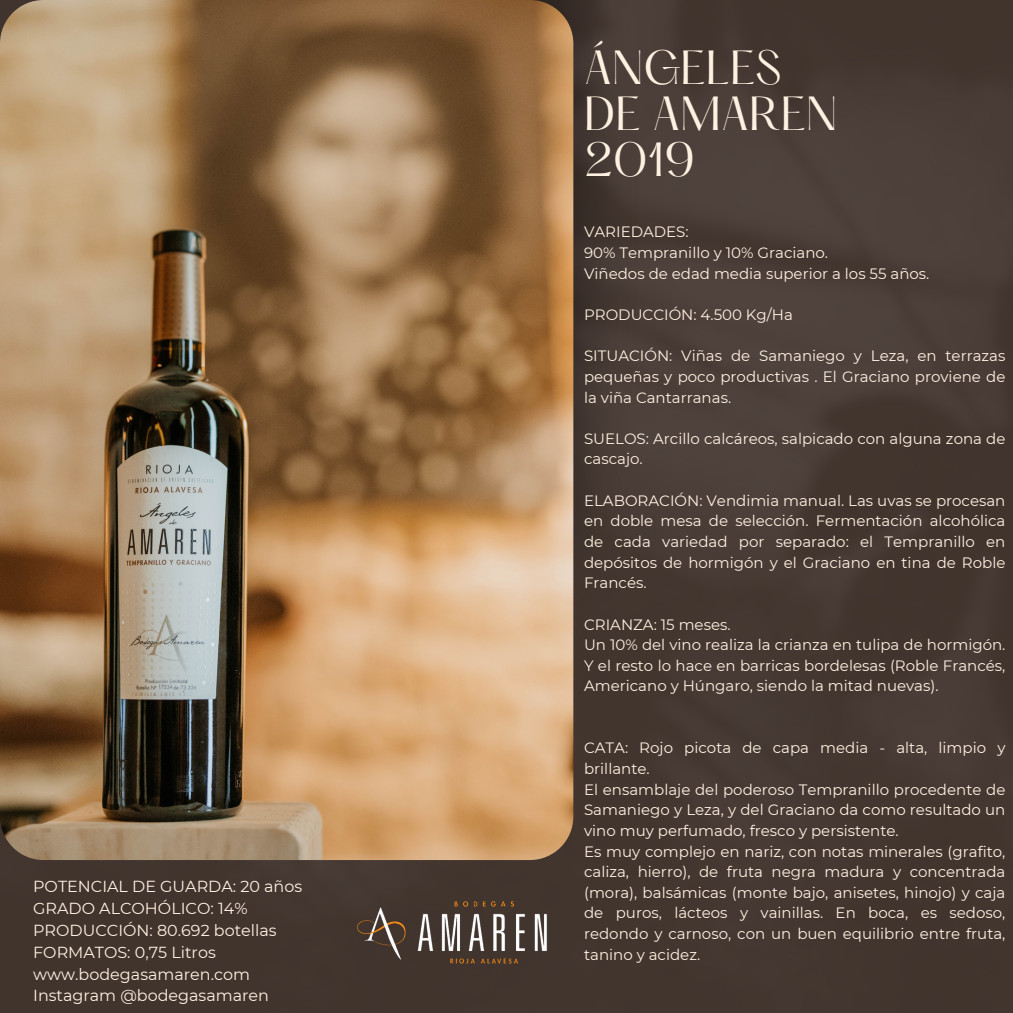
<style>
.page{position:relative;width:1013px;height:1013px;background:#fff}
.page>*{position:absolute;margin:0;border:0;box-sizing:border-box;transform-origin:0 0}
.t1{font:41.88px/46.2px "Hatton";color:#fff1e1}
.t2{font:16px "Montserrat";color:#fff1e1}
.t3{font:15px/20.6px "Montserrat";color:#fff1e1;text-align:justify}
</style>
<div class="page">
<img style="left:0;top:0;width:1012px;height:1012px">
<img style="left:536px;top:0;width:100px;height:626px">
<div style="left:573px;top:551px;width:19px;height:213px;background:#41352e"></div>
<img style="left:0;top:0;width:573px;height:860px;border-radius:44px">
<img style="left:339px;top:878px;width:234px;height:107px">
<p class="t2" style="left:33px;top:876px;width:270px">POTENCIAL DE GUARDA: 20 años</p>
<p class="t2" style="left:33px;top:898px;width:216px">GRADO ALCOHÓLICO: 14%</p>
<p class="t2" style="left:33px;top:920px;width:245px">PRODUCCIÓN: 80.692 botellas</p>
<p class="t2" style="left:33px;top:942px;width:184px">FORMATOS: 0,75 Litros</p>
<p class="t2" style="left:33px;top:964px;width:218px">www.bodegasamaren.com</p>
<p class="t2" style="left:33px;top:986px;width:237px">Instagram @bodegasamaren</p>
<p class="t1" style="left:584px;top:49px;width:254px">ÁNGELES<br>DE AMAREN<br>2019</p>
<p class="t3" style="left:584px;top:222px;width:106px">VARIEDADES:</p>
<p class="t3" style="left:584px;top:242px;width:245px">90% Tempranillo y 10% Graciano.</p>
<p class="t3" style="left:584px;top:263px;width:347px">Viñedos de edad media superior a los 55 años.</p>
<p class="t3" style="left:584px;top:304px;width:210px">PRODUCCIÓN: 4.500 Kg/Ha</p>
<p class="t3" style="left:584px;top:345px;width:423px">SITUACIÓN: Viñas de Samaniego y Leza, en terrazas pequeñas y poco productivas . El Graciano proviene de la viña Cantarranas.</p>
<p class="t3" style="left:584px;top:428px;width:423px">SUELOS: Arcillo calcáreos, salpicado con alguna zona de cascajo.</p>
<p class="t3" style="left:584px;top:490px;width:423px">ELABORACIÓN: Vendimia manual. Las uvas se procesan en doble mesa de selección. Fermentación alcohólica de cada variedad por separado: el Tempranillo en depósitos de hormigón y el Graciano en tina de Roble Francés.</p>
<p class="t3" style="left:584px;top:614px;width:148px">CRIANZA: 15 meses.</p>
<p class="t3" style="left:584px;top:634px;width:423px">Un 10% del vino realiza la crianza en tulipa de hormigón.<br>Y el resto lo hace en barricas bordelesas (Roble Francés, Americano y Húngaro, siendo la mitad nuevas).</p>
<p class="t3" style="left:584px;top:737px;width:423px">CATA: Rojo picota de capa media - alta, limpio y brillante.</p>
<p class="t3" style="left:584px;top:779px;width:423px">El ensamblaje del poderoso Tempranillo procedente de Samaniego y Leza, y del Graciano da como resultado un vino muy perfumado, fresco y persistente.</p>
<p class="t3" style="left:584px;top:840px;width:423px">Es muy complejo en nariz, con notas minerales (grafito, caliza, hierro), de fruta negra madura y concentrada (mora), balsámicas (monte bajo, anisetes, hinojo) y caja de puros, lácteos y vainillas. En boca, es sedoso, redondo y carnoso, con un buen equilibrio entre fruta, tanino y acidez.</p>
</div>
